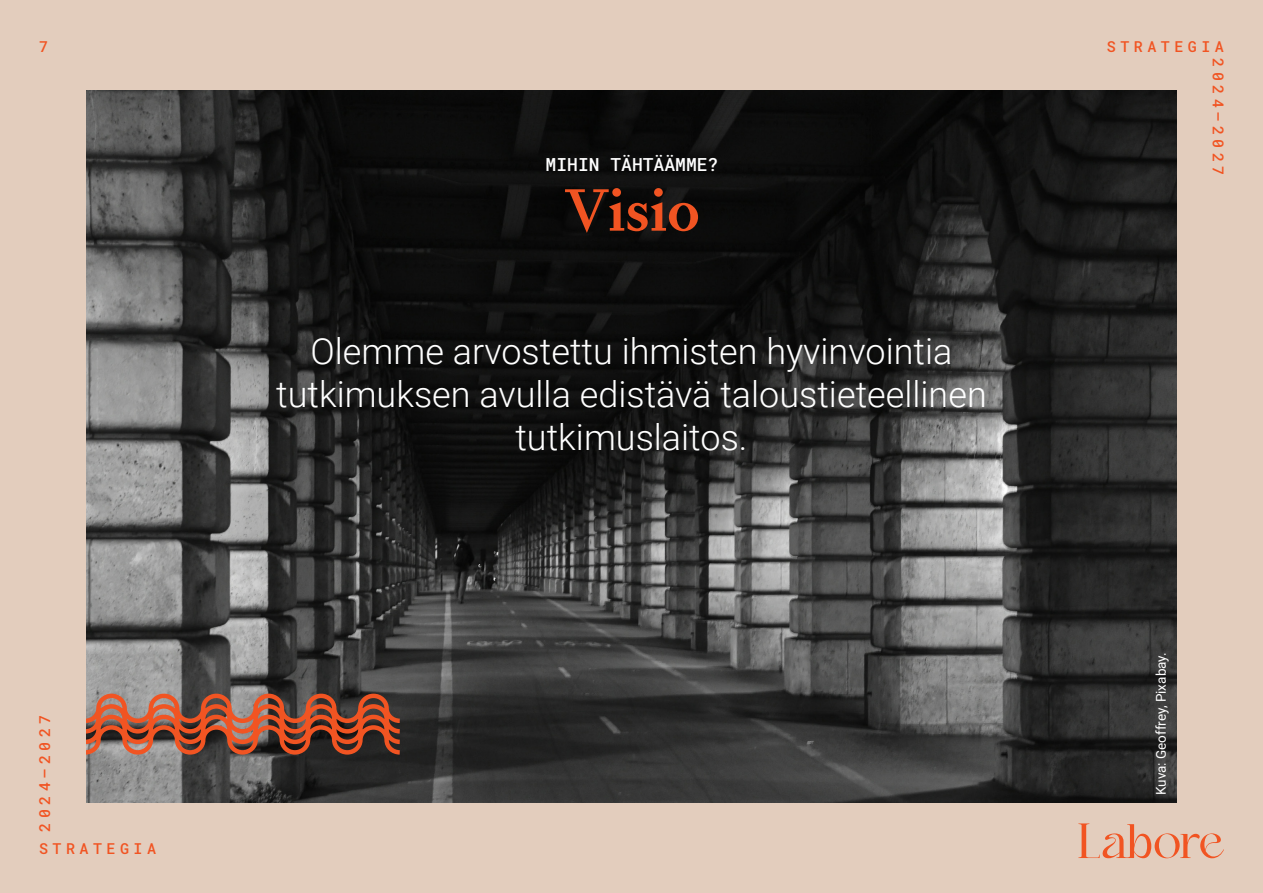
<style>
.page{position:relative;width:1263px;height:893px;background:#e3cdbd}
.page>*{position:absolute;margin:0;border:0;box-sizing:border-box;transform-origin:0 0}
.Otsikko{font:500 60px "Signifier";color:#f15422}
.Ingressi{font:300 36px "Roboto";color:#fff}
.Väliotsikko{font:500 18px "Roboto Mono";color:#fff}
.t1{font:500 15px "Roboto Mono";letter-spacing:.3em;color:#f15422}
.Graafi{font:13.5px "Roboto";color:#fff}
</style>
<div class="page">
<svg style="left:1078px;top:823px;width:146px;height:35px"></svg>
<img style="left:86px;top:90px;width:1091px;height:713px">
<svg style="left:86px;top:691px;width:316px;height:66px;background:#8e523f"></svg>
<p class="t1" style="left:39px;top:36px;width:11px">7</p>
<p class="t1" style="left:34px;top:832px;width:119px;rotate:-90deg">2024–2027</p>
<p class="t1" style="left:39px;top:838px;width:119px">STRATEGIA</p>
<p class="Väliotsikko" style="left:546px;top:152px;width:174px">MIHIN TÄHTÄÄMME?</p>
<p class="Otsikko" style="left:564px;top:172px;width:137px">Visio</p>
<p class="Ingressi" style="left:310px;top:326px;width:643px">Olemme arvostettu ihmisten hyvinvointia</p>
<p class="Ingressi" style="left:276px;top:369px;width:712px">tutkimuksen avulla edistävä taloustieteellinen</p>
<p class="Ingressi" style="left:515px;top:412px;width:234px">tutkimuslaitos.</p>
<p class="t1" style="left:1107px;top:36px;width:118px">STRATEGIA</p>
<p class="t1" style="left:1228px;top:58px;width:119px;rotate:90deg">2024–2027</p>
<p class="Graafi" style="left:1151px;top:795px;width:144px;rotate:-90deg">Kuva: Geoffrey, Pixabay.</p>
</div>
